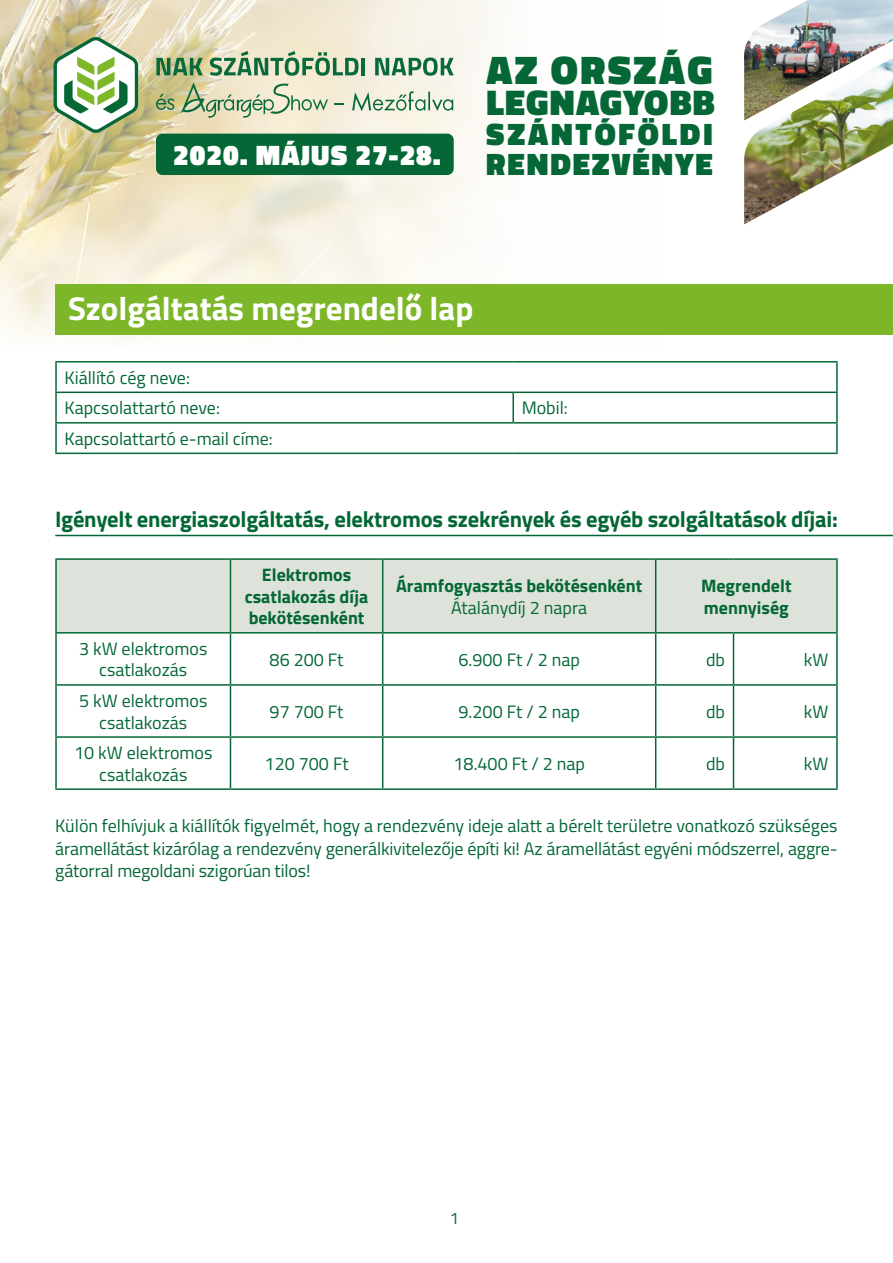
<style>
.page{position:relative;width:893px;height:1263px;background:#fff}
.page>*{position:absolute;margin:0;border:0;box-sizing:border-box;transform-origin:0 0}
.t1{font:900 40.5px "Titillium";letter-spacing:.06em;color:#046735}
.t2{font:900 36.15px "Titillium";letter-spacing:.035em;color:#046735}
.t3{font:700 33px "Titillium";color:#fff}
.t4{font:900 31.5px/29.8px "Titillium";letter-spacing:.075em;color:#046735}
.t5{font:900 28.5px "Titillium";letter-spacing:.03em;color:#fff}
.t6{font:700 22.5px "Titillium";letter-spacing:-.01em;color:#046735}
.t7{font:18px/21.6px "Titillium";color:#046735;text-align:center}
.t8{font:700 18px/21.6px "Titillium";color:#046735;text-align:center}
.t9{font:16.5px "Titillium";color:#046735}
</style>
<div class="page">
<img style="left:0;top:0;width:662px;height:394px">
<div style="left:55px;top:284px;width:838px;height:50px;background:#7db729"></div>
<div style="left:156px;top:134px;width:298px;height:41px;background:#046735;border-radius:6px"></div>
<svg style="left:52px;top:35px;width:88px;height:101px"></svg>
<svg style="left:156px;top:58px;width:47px;height:17px"></svg>
<svg style="left:210px;top:51px;width:148px;height:25px;background:#9cb998"></svg>
<hr style="left:362px;top:58px;width:3px;height:17px;background:#086a3b">
<svg style="left:375px;top:58px;width:79px;height:18px"></svg>
<svg style="left:156px;top:94px;width:19px;height:16px"></svg>
<svg style="left:181px;top:82px;width:147px;height:36px;background:#ccd2b2"></svg>
<svg style="left:335px;top:103px;width:9px;height:2px"></svg>
<svg style="left:352px;top:91px;width:101px;height:20px;background:#bed1bb"></svg>
<img style="left:744px;top:121px;width:149px;height:103px">
<img style="left:744px;top:0;width:149px;height:121px">
<div style="left:57px;top:560px;width:779px;height:72px;background:#dde3da"></div>
<hr style="left:55px;top:558px;width:175px;height:2px;background:#046735">
<hr style="left:55px;top:560px;width:2px;height:72px;background:#046735">
<hr style="left:230px;top:558px;width:153px;height:2px;background:#046735">
<hr style="left:230px;top:560px;width:1px;height:72px;background:#046735">
<hr style="left:383px;top:558px;width:273px;height:2px;background:#046735">
<hr style="left:382px;top:560px;width:1px;height:72px;background:#046735">
<hr style="left:656px;top:558px;width:77px;height:2px;background:#046735">
<hr style="left:655px;top:560px;width:1px;height:72px;background:#046735">
<hr style="left:733px;top:558px;width:105px;height:2px;background:#046735">
<hr style="left:836px;top:560px;width:2px;height:72px;background:#046735">
<hr style="left:55px;top:632px;width:175px;height:1px;background:#046735">
<hr style="left:55px;top:633px;width:2px;height:51px;background:#046735">
<hr style="left:230px;top:632px;width:153px;height:1px;background:#046735">
<hr style="left:230px;top:633px;width:1px;height:51px;background:#046735">
<hr style="left:383px;top:632px;width:273px;height:1px;background:#046735">
<hr style="left:382px;top:633px;width:1px;height:51px;background:#046735">
<hr style="left:656px;top:632px;width:77px;height:1px;background:#046735">
<hr style="left:655px;top:633px;width:1px;height:51px;background:#046735">
<hr style="left:733px;top:632px;width:105px;height:1px;background:#046735">
<hr style="left:733px;top:633px;width:1px;height:51px;background:#046735">
<hr style="left:836px;top:633px;width:2px;height:51px;background:#046735">
<hr style="left:55px;top:684px;width:175px;height:2px;background:#046735">
<hr style="left:55px;top:686px;width:2px;height:50px;background:#046735">
<hr style="left:230px;top:684px;width:153px;height:2px;background:#046735">
<hr style="left:230px;top:686px;width:1px;height:50px;background:#046735">
<hr style="left:383px;top:684px;width:273px;height:2px;background:#046735">
<hr style="left:382px;top:686px;width:1px;height:50px;background:#046735">
<hr style="left:656px;top:684px;width:77px;height:2px;background:#046735">
<hr style="left:655px;top:686px;width:1px;height:50px;background:#046735">
<hr style="left:733px;top:684px;width:105px;height:2px;background:#046735">
<hr style="left:733px;top:686px;width:1px;height:50px;background:#046735">
<hr style="left:836px;top:686px;width:2px;height:50px;background:#046735">
<hr style="left:55px;top:736px;width:175px;height:2px;background:#046735">
<hr style="left:55px;top:738px;width:2px;height:50px;background:#046735">
<hr style="left:230px;top:736px;width:153px;height:2px;background:#046735">
<hr style="left:230px;top:738px;width:1px;height:50px;background:#046735">
<hr style="left:383px;top:736px;width:273px;height:2px;background:#046735">
<hr style="left:382px;top:738px;width:1px;height:50px;background:#046735">
<hr style="left:656px;top:736px;width:77px;height:2px;background:#046735">
<hr style="left:655px;top:738px;width:1px;height:50px;background:#046735">
<hr style="left:733px;top:736px;width:105px;height:2px;background:#046735">
<hr style="left:733px;top:738px;width:1px;height:50px;background:#046735">
<hr style="left:836px;top:738px;width:2px;height:50px;background:#046735">
<hr style="left:55px;top:788px;width:175px;height:2px;background:#046735">
<hr style="left:230px;top:788px;width:153px;height:2px;background:#046735">
<hr style="left:383px;top:788px;width:273px;height:2px;background:#046735">
<hr style="left:656px;top:788px;width:77px;height:2px;background:#046735">
<hr style="left:733px;top:788px;width:105px;height:2px;background:#046735">
<hr style="left:55px;top:535px;width:838px;height:1px;background:#046735">
<hr style="left:55px;top:361px;width:458px;height:2px;background:#046735">
<hr style="left:55px;top:363px;width:2px;height:29px;background:#046735">
<hr style="left:513px;top:361px;width:325px;height:2px;background:#046735">
<hr style="left:836px;top:363px;width:2px;height:29px;background:#046735">
<hr style="left:55px;top:392px;width:458px;height:1px;background:#046735">
<hr style="left:55px;top:393px;width:2px;height:29px;background:#046735">
<hr style="left:513px;top:392px;width:325px;height:1px;background:#046735">
<hr style="left:512px;top:393px;width:2px;height:29px;background:#046735">
<hr style="left:836px;top:393px;width:2px;height:29px;background:#046735">
<hr style="left:55px;top:422px;width:458px;height:2px;background:#046735">
<hr style="left:55px;top:424px;width:2px;height:29px;background:#046735">
<hr style="left:513px;top:422px;width:325px;height:2px;background:#046735">
<hr style="left:836px;top:424px;width:2px;height:29px;background:#046735">
<hr style="left:55px;top:453px;width:458px;height:1px;background:#046735">
<hr style="left:513px;top:453px;width:325px;height:1px;background:#046735">
<h3 class="t5" style="left:173px;top:134px;width:269px">2020. MÁJUS 27-28.</h3>
<h1 class="t1" style="left:486px;top:40px;width:228px">AZ ORSZÁG</h1>
<h2 class="t2" style="left:486px;top:76px;width:230px">LEGNAGYOBB</h2>
<h3 class="t4" style="left:486px;top:119px;width:228px">SZÁNTÓFÖLDI<br>RENDEZVÉNYE</h3>
<h3 class="t3" style="left:68px;top:284px;width:407px">Szolgáltatás megrendelő lap</h3>
<p class="t7" style="left:65px;top:361px;width:157px;line-height:30.5px;text-align:left">Kiállító cég neve:<br>Kapcsolattartó neve:</p>
<p class="t7" style="left:65px;top:427px;width:210px">Kapcsolattartó e-mail címe:</p>
<p class="t7" style="left:522px;top:396px;width:48px">Mobil:</p>
<p class="t6" style="left:55px;top:502px;width:784px">Igényelt energiaszolgáltatás, elektromos szekrények és egyéb szolgáltatások díjai:</p>
<p class="t8" style="left:245px;top:563px;width:125px">Elektromos csatlakozás díja bekötésenként</p>
<p class="t8" style="left:396px;top:574px;width:248px">Áramfogyasztás bekötésenként</p>
<p class="t7" style="left:451px;top:595px;width:138px">Átalánydíj 2 napra</p>
<p class="t8" style="left:701px;top:574px;width:92px;text-align:left">Megrendelt mennyiség</p>
<p class="t7" style="left:79px;top:637px;width:130px">3 kW elektromos csatlakozás</p>
<p class="t7" style="left:270px;top:648px;width:75px">86 200 Ft</p>
<p class="t7" style="left:458px;top:648px;width:123px">6.900 Ft / 2 nap</p>
<p class="t7" style="left:706px;top:648px;width:20px">db</p>
<p class="t7" style="left:804px;top:648px;width:26px">kW</p>
<p class="t7" style="left:79px;top:689px;width:130px">5 kW elektromos csatlakozás</p>
<p class="t7" style="left:270px;top:700px;width:75px">97 700 Ft</p>
<p class="t7" style="left:459px;top:700px;width:123px">9.200 Ft / 2 nap</p>
<p class="t7" style="left:706px;top:700px;width:20px">db</p>
<p class="t7" style="left:804px;top:700px;width:26px">kW</p>
<p class="t7" style="left:74px;top:741px;width:140px">10 kW elektromos csatlakozás</p>
<p class="t7" style="left:265px;top:752px;width:86px">120 700 Ft</p>
<p class="t7" style="left:453px;top:752px;width:133px">18.400 Ft / 2 nap</p>
<p class="t7" style="left:706px;top:752px;width:20px">db</p>
<p class="t7" style="left:804px;top:752px;width:26px">kW</p>
<p class="t7" style="left:55px;top:814px;width:784px;line-height:22.5px;text-align:justify">Külön felhívjuk a kiállítók figyelmét, hogy a rendezvény ideje alatt a bérelt területre vonatkozó szükséges áramellátást kizárólag a rendezvény generálkivitelezője építi ki! Az áramellátást egyéni módszerrel, aggre&shy;gátorral megoldani szigorúan tilos!</p>
<p class="t9" style="left:450px;top:1206px;width:11px">1</p>
</div>
